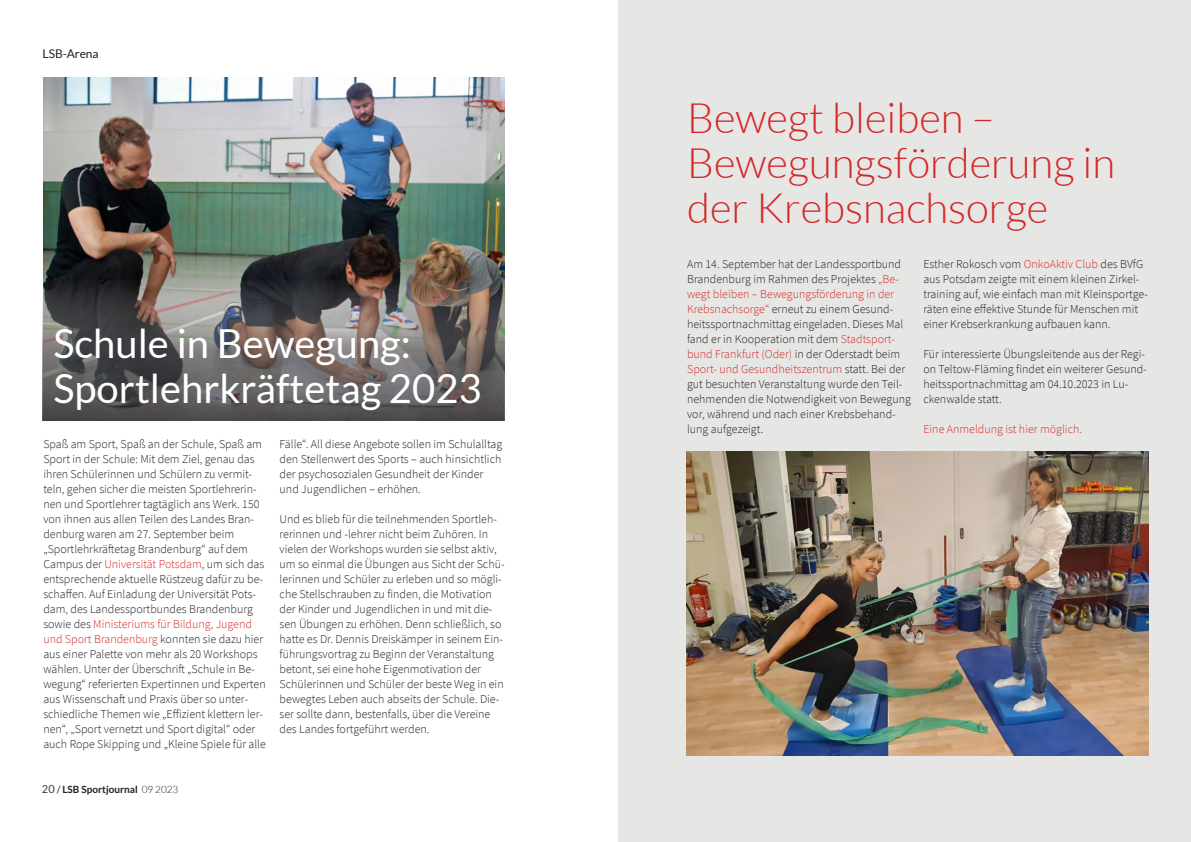
<style>
.page{position:relative;width:1191px;height:842px;background:#fff}
.page>*{position:absolute;margin:0;border:0;box-sizing:border-box;transform-origin:0 0}
.t1{font:300 42px/45px "Lato";color:#d62728}
.t2{font:40px/45px "Lato";color:#fff}
.t3{font:300 12px/15px "Source Sans Pro";color:#231f20}
.t4{font:300 12px "Source Sans Pro";color:#d52929}
.t5{font:12px "Lato";color:#231f20}
.t6{font:700 10px "Lato";color:#231f20}
.s1{color:#d52929}
.s2{font-weight:400;font-size:11px;color:#3e3b39}
.s3{font-weight:400}
.s4{font-weight:300}
</style>
<div class="page">
<img style="left:43px;top:78px;width:462px;height:197px">
<svg style="left:43px;top:275px;width:462px;height:146px;background:#645e5d"></svg>
<div style="left:618px;top:0;width:573px;height:842px;background:#e6e7e5"></div>
<img style="left:686px;top:451px;width:462px;height:304px">
<p class="t5" style="left:43px;top:48px;width:58px">LSB-Arena</p>
<h2 class="t2" style="left:53px;top:323px;width:430px">Schule in Bewegung:<br>Sportlehrkräftetag 2023</h2>
<p class="t3" style="left:43px;top:438px;width:224px">Spaß am Sport, Spaß an der Schule, Spaß am Sport in der Schule: Mit dem Ziel, genau das ihren Schülerinnen und Schülern zu vermit&shy;teln, gehen sicher die meisten Sportlehrerin&shy;nen und Sportlehrer tagtäglich ans Werk. 150 von ihnen aus allen Teilen des Landes Bran&shy;denburg waren am 27. September beim „Sportlehrkräftetag Brandenburg“ auf dem Campus der <span class="s1">Universität Potsdam</span>, um sich das entsprechende aktuelle Rüstzeug dafür zu be&shy;schaffen. Auf Einladung der Universität Pots&shy;dam, des Landessportbundes Brandenburg sowie des <span class="s1">Ministeriums für Bildung, Jugend und Sport Brandenburg</span> konnten sie dazu hier aus einer Palette von mehr als 20 Workshops wählen. Unter der Überschrift „Schule in Be&shy;wegung“ referierten Expertinnen und Experten aus Wissenschaft und Praxis über so unter&shy;schiedliche Themen wie „Effizient klettern ler&shy;nen“, „Sport vernetzt und Sport digital“ oder auch Rope Skipping und „Kleine Spiele für alle</p>
<p class="t3" style="left:280px;top:438px;width:224px">Fälle“. All diese Angebote sollen im Schulalltag den Stellenwert des Sports – auch hinsichtlich der psychosozialen Gesundheit der Kinder und Jugendlichen – erhöhen.</p>
<p class="t3" style="left:280px;top:513px;width:226px">Und es blieb für die teilnehmenden Sportleh&shy;rerinnen und -lehrer nicht beim Zuhören. In vielen der Workshops wurden sie selbst aktiv, um so einmal die Übungen aus Sicht der Schü&shy;lerinnen und Schüler zu erleben und so mögli&shy;che Stellschrauben zu finden, die Motivation der Kinder und Jugendlichen in und mit die&shy;sen Übungen zu erhöhen. Denn schließlich, so hatte es Dr. Dennis Dreiskämper in seinem Ein&shy;führungsvortrag zu Beginn der Veranstaltung betont, sei eine hohe Eigenmotivation der Schülerinnen und Schüler der beste Weg in ein bewegtes Leben auch abseits der Schule. Die&shy;ser sollte dann, bestenfalls, über die Vereine des Landes fortgeführt werden.</p>
<p class="t6" style="left:42px;top:785px;width:138px"><span class="s2">20</span> <span class="s3">/</span> LSB Sportjournal <span class="s4">09 2023</span></p>
<h1 class="t1" style="left:687px;top:98px;width:430px">Bewegt bleiben –<br>Bewegungsförderung in der Krebsnachsorge</h1>
<p class="t3" style="left:687px;top:258px;width:225px">Am 14. September hat der Landessportbund Brandenburg im Rahmen des Projektes <span class="s1">„Be&shy;wegt bleiben – Bewegungsförderung in der Krebsnachsorge“</span> erneut zu einem Gesund&shy;heitssportnachmittag eingeladen. Dieses Mal fand er in Kooperation mit dem <span class="s1">Stadtsport&shy;bund Frankfurt (Oder)</span> in der Oderstadt beim <span class="s1">Sport- und Gesundheitszentrum</span> statt. Bei der gut besuchten Veranstaltung wurde den Teil&shy;nehmenden die Notwendigkeit von Bewegung vor, während und nach einer Krebsbehand&shy;lung aufgezeigt.</p>
<p class="t3" style="left:923px;top:258px;width:226px">Esther Rokosch vom <span class="s1">OnkoAktiv Club</span> des BVfG aus Potsdam zeigte mit einem kleinen Zirkel&shy;training auf, wie einfach man mit Kleinsportge&shy;räten eine effektive Stunde für Menschen mit einer Krebserkrankung aufbauen kann.</p>
<p class="t3" style="left:923px;top:348px;width:225px">Für interessierte Übungsleitende aus der Regi&shy;on Teltow-Fläming findet ein weiterer Gesund&shy;heitssportnachmittag am 04.10.2023 in Lu&shy;ckenwalde statt.</p>
<p class="t4" style="left:923px;top:424px;width:160px">Eine Anmeldung ist hier möglich.</p>
</div>
